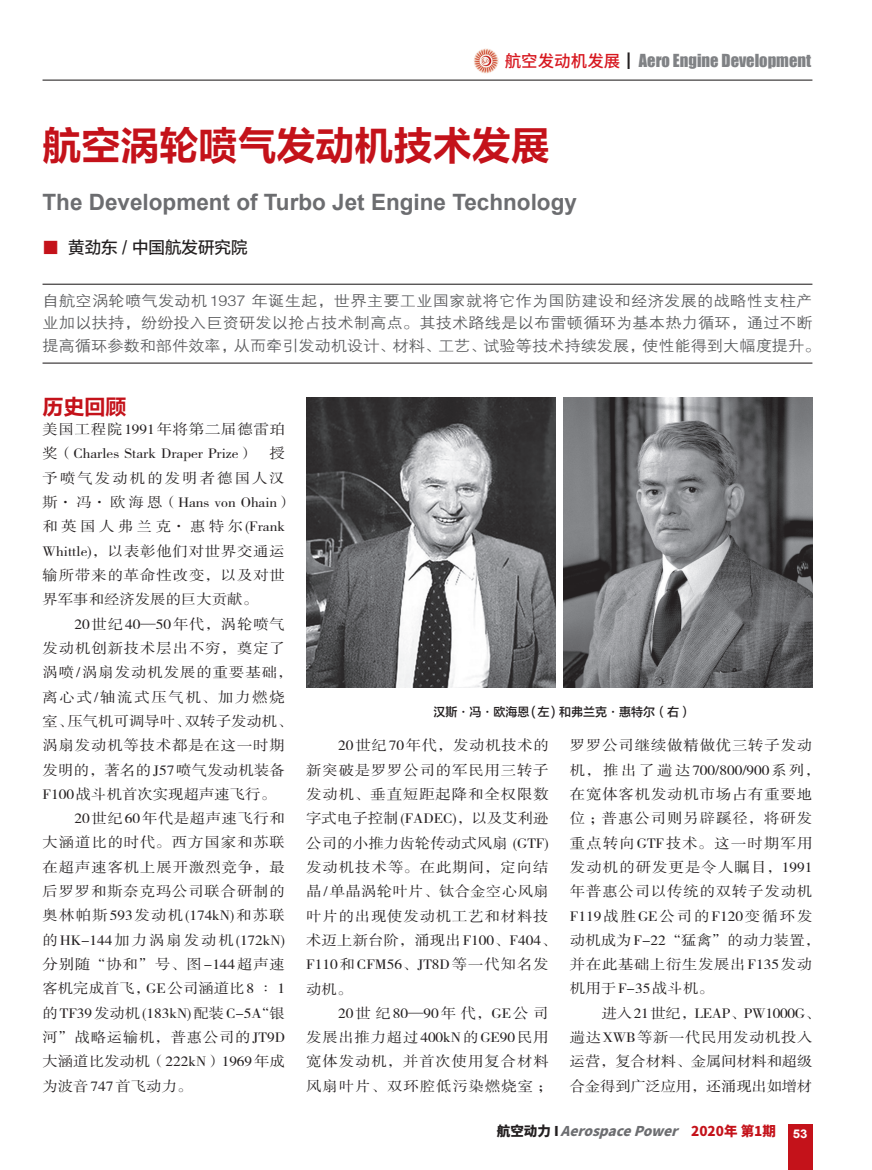
<style>
.page{position:relative;width:872px;height:1170px;background:#fff}
.page>*{position:absolute;margin:0;border:0;box-sizing:border-box;transform-origin:0 0}
.t1{font:39px "FZLTCHK GBK1 0";color:#c4121a}
.t2{font:700 22.5px "Arial";color:#6c6d70}
.t3{font:21px "FZLTCHJW GB1 0";color:#c4121a}
.t4{font:16.5px "Impact";color:#808285}
.t5{font:16.5px "FZLTZHUNHK GBK1 0";color:#231f20}
.t6{font:15px/22.5px "FZZDXJW GB1 0";letter-spacing:.01em;color:#57585a;scale:1.08 1}
.t7{font:14.25px/24.3px "FZSSJW GB1 0";letter-spacing:.045em;color:#231f20;scale:1.08 1}
.t8{font:14.25px/24.3px "FZSSJW GB1 0";letter-spacing:-.015em;color:#231f20;scale:1.08 1}
.t9{font:italic 800 13.5px "Source Han Sans CN";color:#6c6d70}
.t10{font:12px "FZLTZHJW GB1 0";color:#231f20}
.s1{font-family:"Source Han Sans CN";font-weight:500;color:#d7171f}
.s2{font-family:"Source Han Sans CN";font-weight:500;color:#231f20}
.s3{color:#c4121a}
.s4{font-family:"FZSSJW GB1 0"}
.s5{font-style:normal;color:#231f20}
.s6{font-style:normal;color:#c4121a}
</style>
<div class="page">
<div style="left:787px;top:1124px;width:25px;height:45px;background:#c4121a"></div>
<img style="left:473px;top:49px;width:25px;height:24px">
<hr style="left:43px;top:80px;width:769px;height:1px;background:#231f20">
<hr style="left:43px;top:284px;width:769px;height:1px;background:#231f20">
<hr style="left:43px;top:362px;width:769px;height:1px;background:#231f20">
<img style="left:306px;top:397px;width:249px;height:290px">
<img style="left:563px;top:397px;width:249px;height:290px">
<p class="t4" style="left:505px;top:48px;width:308px"><span class="s1">航空发动机发展</span><span class="s2">┃</span>Aero Engine Development</p>
<h1 class="t1" style="left:43px;top:125px;width:508px">航空涡轮喷气发动机技术发展</h1>
<h2 class="t2" style="left:43px;top:186px;width:536px">The Development of Turbo Jet Engine Technology</h2>
<p class="t5" style="left:43px;top:238px;width:206px"><span class="s3">■</span> 黄劲东 / 中国航发研究院</p>
<p class="t6" style="left:43px;top:290px;width:722px">自航空涡轮喷气发动机1937 年诞生起，世界主要工业国家就将它作为国防建设和经济发展的战略性支柱产业加以扶持，纷纷投入巨资研发以抢占技术制高点。其技术路线是以布雷顿循环为基本热力循环，通过不断提高循环参数和部件效率，从而牵引发动机设计、材料、工艺、试验等技术持续发展，使性能得到大幅度提升。</p>
<h3 class="t3" style="left:43px;top:396px;width:85px">历史回顾</h3>
<p class="t7" style="left:43px;top:418px;width:233px">美国工程院1991年将第二届德雷珀奖（Charles Stark Draper Prize） 授予喷气发动机的发明者德国人汉斯· 冯· 欧海恩（Hans von Ohain）和英国人弗兰克·惠特尔(Frank<br>Whittle)，以表彰他们对世界交通运输所带来的革命性改变，以及对世界军事和经济发展的巨大贡献。</p>
<p class="t7" style="left:43px;top:612px;width:233px;text-indent:32px">20世纪40—50年代，涡轮喷气发动机创新技术层出不穷，奠定了涡喷/涡扇发动机发展的重要基础，离心式/轴流式压气机、加力燃烧室、压气机可调导叶、双转子发动机、涡扇发动机等技术都是在这一时期发明的，著名的 J57 喷气发动机装备<br>F100 战斗机首次实现超声速飞行。</p>
<p class="t7" style="left:43px;top:806px;width:226px;text-align:justify;text-indent:32px">20世纪60年代是超声速飞行和大涵道比的时代。西方国家和苏联在超声速客机上展开激烈竞争，最后罗罗和斯奈克玛公司联合研制的奥林帕斯593发动机(174kN)和苏联的 HK-144 加力涡扇发动机 (172kN)分别随“协和”号、图-144超声速客机完成首飞，GE 公司涵道比 8 ∶ 1的 TF39 发动机 (183kN) 配装 C-5A“银河”战略运输机，普惠公司的JT9D大涵道比发动机（222kN）1969 年成为波音 747 首飞动力。</p>
<p class="t10" style="left:433px;top:706px;width:259px">汉斯<span class="s4">·</span>冯<span class="s4">·</span>欧海恩(左) 和弗兰克<span class="s4">·</span>惠特尔（右）</p>
<p class="t7" style="left:306px;top:734px;width:233px;text-indent:32px">20世纪70年代，发动机技术的新突破是罗罗公司的军民用三转子发动机、垂直短距起降和全权限数字式电子控制 (FADEC)，以及艾利逊公司的小推力齿轮传动式风扇 (GTF)发动机技术等。在此期间，定向结晶/单晶涡轮叶片、钛合金空心风扇叶片的出现使发动机工艺和材料技术迈上新台阶，涌现出 F100、F404、<br>F110 和 CFM56、JT8D 等一代知名发动机。</p>
<p class="t7" style="left:306px;top:1001px;width:229px;text-indent:32px">20 世纪 80—90 年代，GE 公司发展出推力超过400kN的GE90民用宽体发动机，并首次使用复合材料风扇叶片、双环腔低污染燃烧室；</p>
<p class="t7" style="left:570px;top:734px;width:233px">罗罗公司继续做精做优三转子发动机，推出了遄达 700/800/900 系列，在宽体客机发动机市场占有重要地位；普惠公司则另辟蹊径，将研发重点转向GTF技术。这一时期军用发动机的研发更是令人瞩目，1991年普惠公司以传统的双转子发动机<br>F119战胜GE公司的F120变循环发动机成为 F-22“猛禽”的动力装置，并在此基础上衍生发展出F135发动机用于 F-35 战斗机。</p>
<p class="t8" style="left:570px;top:1001px;width:233px;text-indent:32px">进入21世纪，LEAP、PW1000G、遄达XWB等新一代民用发动机投入运营，复合材料、金属间材料和超级合金得到广泛应用，还涌现出如增材</p>
<p class="t9" style="left:497px;top:1123px;width:312px"><span class="s5">航空动力 I</span> AerospacePower <span class="s6">2 0 2 0 年 第 1 期</span> <sub>5</sub> <sub>3</sub></p>
</div>
